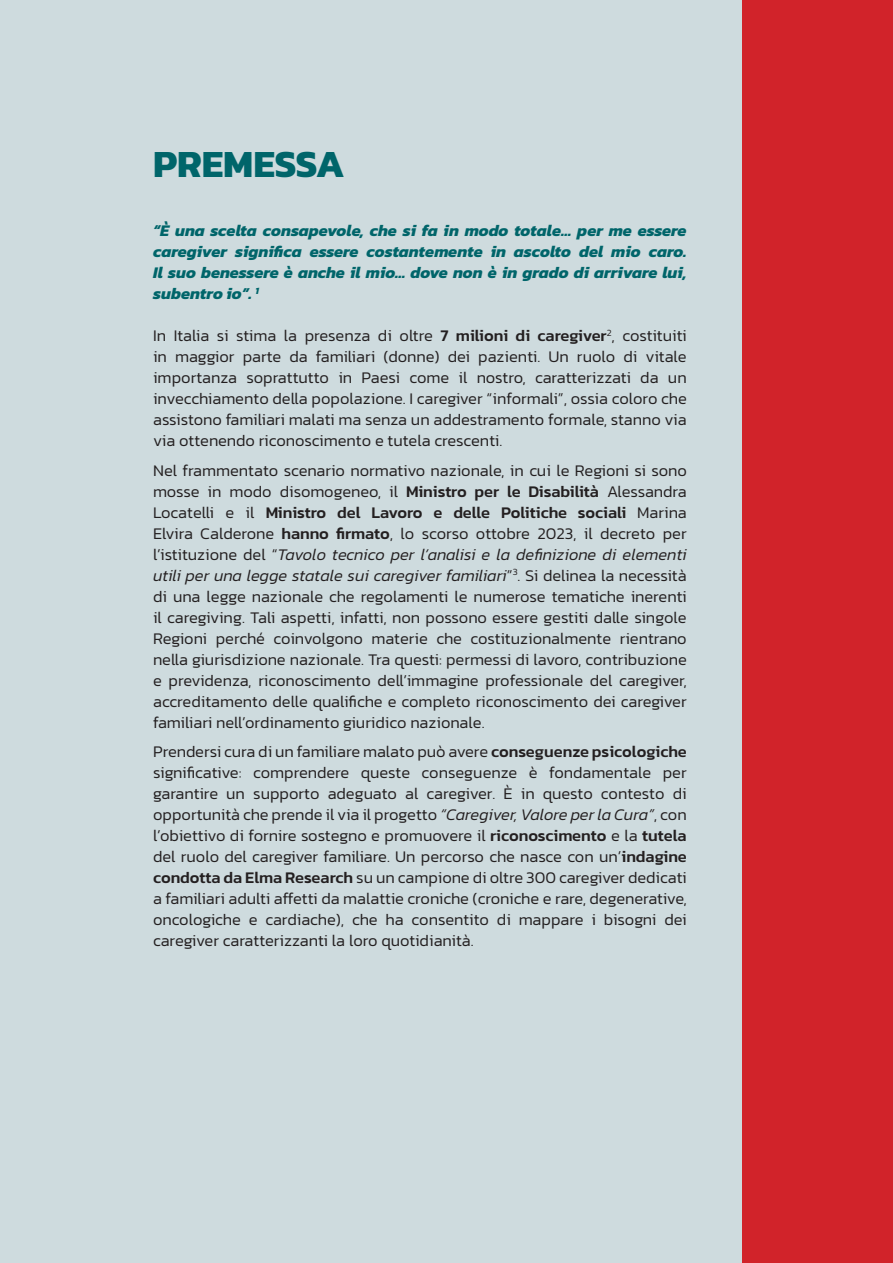
<style>
.page{position:relative;width:893px;height:1263px;background:#cedbde}
.page>*{position:absolute;margin:0;border:0;box-sizing:border-box;transform-origin:0 0}
.t1{font:700 39px "Kanit";color:#00656a}
.t2{font:300 16.5px/21px "Kanit";color:#231f20;text-align:justify}
.t3{font:italic 700 16.5px/21px "Kanit";color:#00656a;text-align:justify}
.s1{font-weight:500}
.s2{font-style:italic}
</style>
<div class="page">
<div style="left:742px;top:0;width:151px;height:1263px;background:#d1232a"></div>
<p class="t1" style="left:153px;top:133px;width:193px">PREMESSA</p>
<p class="t3" style="left:153px;top:220px;width:535px">“È una scelta consapevole, che si fa in modo totale… per me essere caregiver significa essere costantemente in ascolto del mio caro.<br>Il suo benessere è anche il mio… dove non è in grado di arrivare lui, subentro io”. <sup>1</sup></p>
<p class="t2" style="left:153px;top:325px;width:535px">In Italia si stima la presenza di oltre <span class="s1">7 milioni di caregiver</span><sup>2</sup>, costituiti in maggior parte da familiari (donne) dei pazienti. Un ruolo di vitale importanza soprattutto in Paesi come il nostro, caratterizzati da un invecchiamento della popolazione. I caregiver “informali”, ossia coloro che assistono familiari malati ma senza un addestramento formale, stanno via via ottenendo riconoscimento e tutela crescenti.</p>
<p class="t2" style="left:153px;top:460px;width:535px">Nel frammentato scenario normativo nazionale, in cui le Regioni si sono mosse in modo disomogeneo, il <span class="s1">Ministro per le Disabilità</span> Alessandra Locatelli e il <span class="s1">Ministro del Lavoro e delle Politiche sociali</span> Marina Elvira Calderone <span class="s1">hanno firmato</span>, lo scorso ottobre 2023, il decreto per l’istituzione del “<span class="s2">Tavolo tecnico per l’analisi e la definizione di elementi utili per una legge statale sui caregiver familiari</span>”<sup>3</sup>. Si delinea la necessità di una legge nazionale che regolamenti le numerose tematiche inerenti il caregiving. Tali aspetti, infatti, non possono essere gestiti dalle singole Regioni perché coinvolgono materie che costituzionalmente rientrano nella giurisdizione nazionale. Tra questi: permessi di lavoro, contribuzione e previdenza, riconoscimento dell’immagine professionale del caregiver, accreditamento delle qualifiche e completo riconoscimento dei caregiver familiari nell’ordinamento giuridico nazionale.</p>
<p class="t2" style="left:153px;top:741px;width:535px">Prendersi cura di un familiare malato può avere <span class="s1">conseguenze psicologiche </span>significative: comprendere queste conseguenze è fondamentale per garantire un supporto adeguato al caregiver. È in questo contesto di opportunità che prende il via il progetto <span class="s2">“Caregiver, Valore per la Cura”</span>, con l’obiettivo di fornire sostegno e promuovere il <span class="s1">riconoscimento</span> e la <span class="s1">tutela </span>del ruolo del caregiver familiare. Un percorso che nasce con un’<span class="s1">indagine condotta da Elma Research</span> su un campione di oltre 300 caregiver dedicati a familiari adulti affetti da malattie croniche (croniche e rare, degenerative, oncologiche e cardiache), che ha consentito di mappare i bisogni dei caregiver caratterizzanti la loro quotidianità.</p>
</div>
